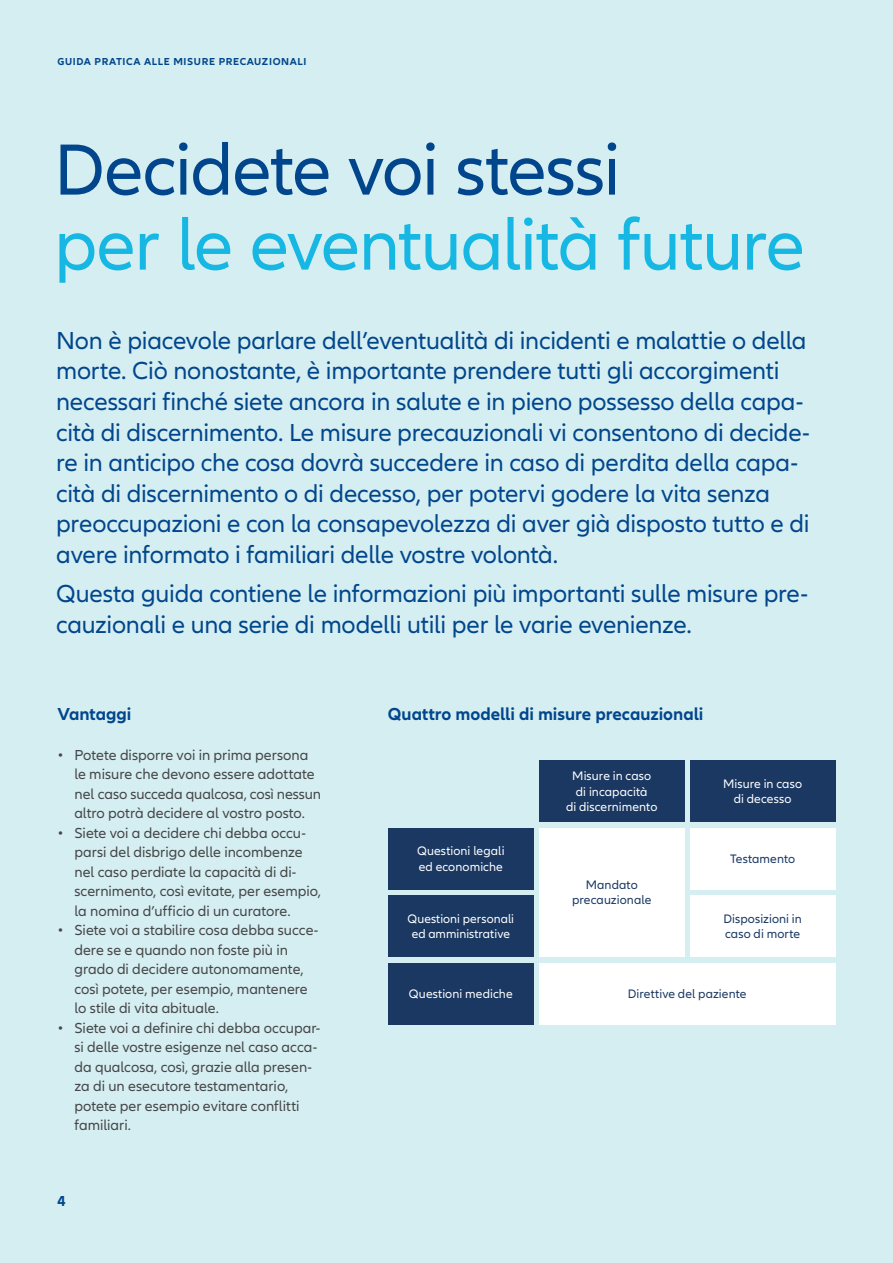
<style>
.page{position:relative;width:893px;height:1263px;background:#d5eef1}
.page>*{position:absolute;margin:0;border:0;box-sizing:border-box;transform-origin:0 0}
.t1{font:75px "Allianz Neo";letter-spacing:-.02em;color:#16b8e3}
.t2{font:75px "Allianz Neo";letter-spacing:-.02em;color:#01468c}
.Lead___Reg___15_18{font:25.5px/30.6px "Allianz Neo";letter-spacing:-.01em;color:#01468c}
.Copy___Neo_Regular{font:700 18px "Allianz Neo";color:#01468c}
.t3{font:15px/19.5px "Allianz Neo";color:#454647}
.t4{font:700 15px "Allianz Neo";color:#01468c}
.Copy___klein___Reg{font:12.75px "Allianz Neo";letter-spacing:.005em;color:#fff}
.Copy___klein___Reg-2{font:12.75px "Allianz Neo";letter-spacing:.005em;color:#1a3862}
.t5{font:700 10.5px "Allianz Neo";letter-spacing:.06em;color:#01468c}
</style>
<div class="page">
<div style="left:388px;top:828px;width:146px;height:61px;background:#1a3862"></div>
<div style="left:388px;top:895px;width:146px;height:62px;background:#1a3862"></div>
<div style="left:388px;top:963px;width:146px;height:61px;background:#1a3862"></div>
<div style="left:690px;top:828px;width:146px;height:61px;background:#fff"></div>
<div style="left:539px;top:828px;width:146px;height:129px;background:#fff"></div>
<div style="left:539px;top:761px;width:146px;height:61px;background:#1a3862"></div>
<div style="left:690px;top:895px;width:146px;height:62px;background:#fff"></div>
<div style="left:539px;top:963px;width:297px;height:61px;background:#fff"></div>
<div style="left:690px;top:761px;width:146px;height:61px;background:#1a3862"></div>
<p class="t5" style="left:57px;top:56px;width:251px">GUIDA PRATICA ALLE MISURE PRECAUZIONALI</p>
<p class="t2" style="left:54px;top:127px;width:568px">Decidete voi stessi</p>
<p class="t1" style="left:54px;top:202px;width:752px">per le eventualità future</p>
<p class="Lead___Reg___15_18" style="left:56px;top:326px;width:755px">Non è piacevole parlare dell’eventualità di incidenti e malattie o della morte. Ciò nonostante, è importante prendere tutti gli accorgimenti necessari finché siete ancora in salute e in pieno possesso della capa&shy;cità di discernimento. Le misure precauzionali vi consentono di decide&shy;re in anticipo che cosa dovrà succedere in caso di perdita della capa&shy;cità di discernimento o di decesso, per potervi godere la vita senza preoccupazioni e con la consapevolezza di aver già disposto tutto e di avere informato i familiari delle vostre volontà.</p>
<p class="Lead___Reg___15_18" style="left:56px;top:579px;width:753px">Questa guida contiene le informazioni più importanti sulle misure pre&shy;cauzionali e una serie di modelli utili per le varie evenienze.</p>
<p class="Copy___Neo_Regular" style="left:57px;top:704px;width:76px">Vantaggi</p>
<p class="t3" style="left:74px;top:745px;width:248px;text-indent:-17px">• Potete disporre voi in prima persona le misure che devono essere adottate nel caso succeda qualcosa, così nessun altro potrà decidere al vostro posto.</p>
<p class="t3" style="left:74px;top:823px;width:248px;text-indent:-17px">• Siete voi a decidere chi debba occu&shy;parsi del disbrigo delle incombenze nel caso perdiate la capacità di di&shy;scernimento, così evitate, per esempio, la nomina d’ufficio di un curatore.</p>
<p class="t3" style="left:74px;top:921px;width:246px;text-indent:-17px">• Siete voi a stabilire cosa debba succe&shy;dere se e quando non foste più in grado di decidere autonomamente, così potete, per esempio, mantenere lo stile di vita abituale.</p>
<p class="t3" style="left:74px;top:1018px;width:248px;text-indent:-17px">• Siete voi a definire chi debba occupar&shy;si delle vostre esigenze nel caso acca&shy;da qualcosa, così, grazie alla presen&shy;za di un esecutore testamentario, potete per esempio evitare conflitti familiari.</p>
<p class="t4" style="left:57px;top:1192px;width:10px">4</p>
<p class="Copy___Neo_Regular" style="left:388px;top:704px;width:317px">Quattro modelli di misure precauzionali</p>
<p class="Copy___klein___Reg" style="left:417px;top:844px;width:89px">Questioni legali</p>
<p class="Copy___klein___Reg" style="left:419px;top:859px;width:86px">ed economiche</p>
<p class="Copy___klein___Reg" style="left:407px;top:911px;width:108px">Questioni personali</p>
<p class="Copy___klein___Reg" style="left:412px;top:927px;width:100px">ed amministrative</p>
<p class="Copy___klein___Reg" style="left:572px;top:769px;width:80px">Misure in caso</p>
<p class="Copy___klein___Reg" style="left:576px;top:784px;width:73px">di incapacità</p>
<p class="Copy___klein___Reg" style="left:566px;top:799px;width:93px">di discernimento</p>
<p class="Copy___klein___Reg-2" style="left:586px;top:878px;width:54px">Mandato</p>
<p class="Copy___klein___Reg-2" style="left:572px;top:893px;width:81px">precauzionale</p>
<p class="Copy___klein___Reg" style="left:723px;top:776px;width:80px">Misure in caso</p>
<p class="Copy___klein___Reg" style="left:734px;top:792px;width:59px">di decesso</p>
<p class="Copy___klein___Reg-2" style="left:730px;top:851px;width:67px">Testamento</p>
<p class="Copy___klein___Reg-2" style="left:723px;top:911px;width:80px">Disposizioni in</p>
<p class="Copy___klein___Reg-2" style="left:725px;top:927px;width:76px">caso di morte</p>
<p class="Copy___klein___Reg" style="left:409px;top:986px;width:105px">Questioni mediche</p>
<p class="Copy___klein___Reg-2" style="left:628px;top:986px;width:120px">Direttive del paziente</p>
</div>
